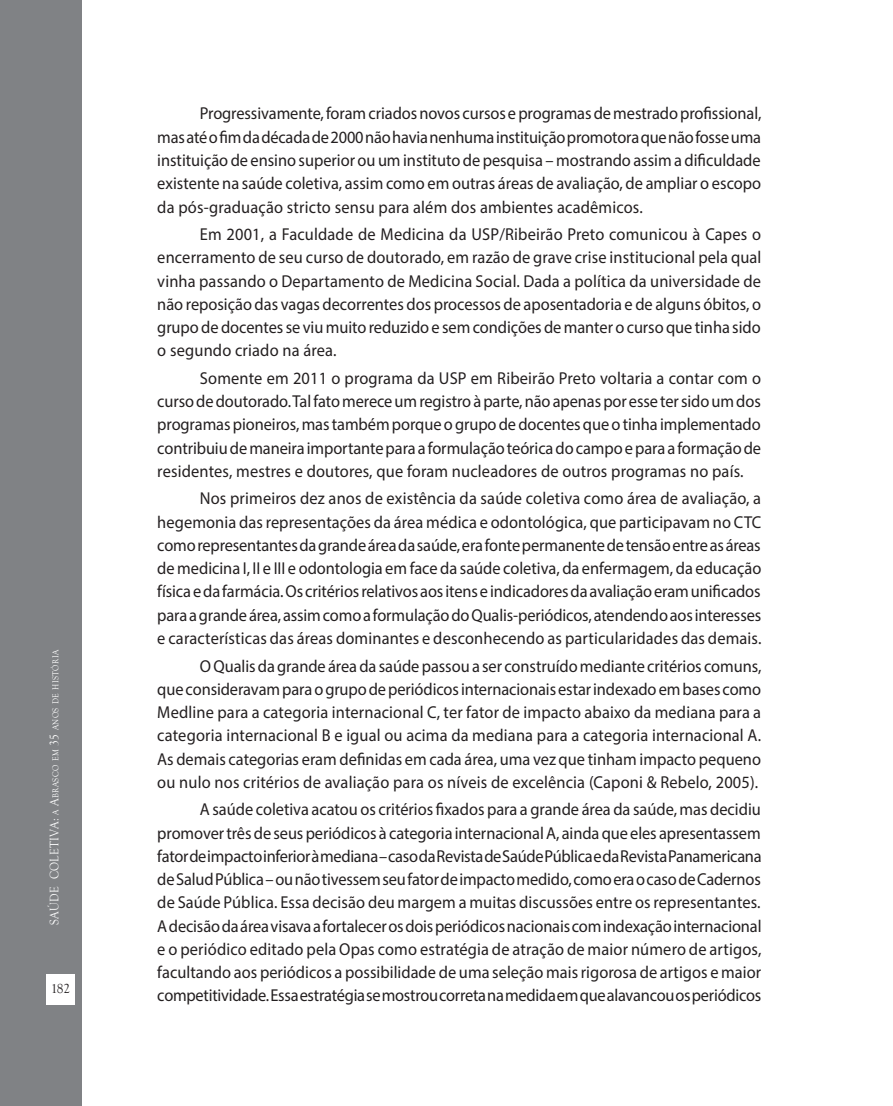
<style>
.page{position:relative;width:893px;height:1106px;background:#fff}
.page>*{position:absolute;margin:0;border:0;box-sizing:border-box;transform-origin:0 0}
.t1{font:17.25px/23.2px "Myriad Pro";letter-spacing:.01em;color:#231f20;text-align:justify;scale:.95 1}
.t2{font:13.5px "Goudy Old Style T";color:#231f20}
.t3{font:8.85px "Goudy Old Style T";letter-spacing:.04em;color:#fff;scale:.9 1}
.s1{font-size:12.75px}
</style>
<div class="page">
<div style="left:0;top:0;width:82px;height:1106px;background:#808285"></div>
<div style="left:46px;top:973px;width:29px;height:31px;background:#fff"></div>
<p class="t3" style="left:51px;top:925px;width:307px;rotate:-90deg"><span class="s1">SAÚDE COLETIVA:</span> a <span class="s1">A</span>brasco em <span class="s1">35</span> anos de história</p>
<p class="t2" style="left:51px;top:981px;width:21px">182</p>
<p class="t1" style="left:157px;top:102px;width:637px;text-indent:43px">Progressivamente, foram criados novos cursos e programas de mestrado profissional, mas até o fim da década de 2000 não havia nenhuma instituição promotora que não fosse uma instituição de ensino superior ou um instituto de pesquisa – mostrando assim a dificuldade existente na saúde coletiva, assim como em outras áreas de avaliação, de ampliar o escopo da pós-graduação stricto sensu para além dos ambientes acadêmicos.</p>
<p class="t1" style="left:157px;top:222px;width:637px;text-indent:43px">Em 2001, a Faculdade de Medicina da USP/Ribeirão Preto comunicou à Capes o encerramento de seu curso de doutorado, em razão de grave crise institucional pela qual vinha passando o Departamento de Medicina Social. Dada a política da universidade de não reposição das vagas decorrentes dos processos de aposentadoria e de alguns óbitos, o grupo de docentes se viu muito reduzido e sem condições de manter o curso que tinha sido o segundo criado na área.</p>
<p class="t1" style="left:157px;top:366px;width:637px;text-indent:43px">Somente em 2011 o programa da USP em Ribeirão Preto voltaria a contar com o curso de doutorado. Tal fato merece um registro à parte, não apenas por esse ter sido um dos programas pioneiros, mas também porque o grupo de docentes que o tinha implementado contribuiu de maneira importante para a formulação teórica do campo e para a formação de residentes, mestres e doutores, que foram nucleadores de outros programas no país.</p>
<p class="t1" style="left:157px;top:487px;width:637px;text-indent:43px">Nos primeiros dez anos de existência da saúde coletiva como área de avaliação, a hegemonia das representações da área médica e odontológica, que participavam no CTC como representantes da grande área da saúde, era fonte permanente de tensão entre as áreas de medicina I, II e III e odontologia em face da saúde coletiva, da enfermagem, da educação física e da farmácia. Os critérios relativos aos itens e indicadores da avaliação eram unificados para a grande área, assim como a formulação do Qualis-periódicos, atendendo aos interesses e características das áreas dominantes e desconhecendo as particularidades das demais.</p>
<p class="t1" style="left:157px;top:654px;width:637px;text-indent:43px">O Qualis da grande área da saúde passou a ser construído mediante critérios comuns, que consideravam para o grupo de periódicos internacionais estar indexado em bases como Medline para a categoria internacional C, ter fator de impacto abaixo da mediana para a categoria internacional B e igual ou acima da mediana para a categoria internacional A.<br>As demais categorias eram definidas em cada área, uma vez que tinham impacto pequeno ou nulo nos critérios de avaliação para os níveis de excelência (Caponi &amp; Rebelo, 2005).</p>
<p class="t1" style="left:157px;top:797px;width:638px;text-indent:43px">A saúde coletiva acatou os critérios fixados para a grande área da saúde, mas decidiu promover três de seus periódicos à categoria internacional A, ainda que eles apresentassem fator de impacto inferior à mediana – caso da Revista de Saúde Pública e da Revista Panamericana de Salud Pública – ou não tivessem seu fator de impacto medido, como era o caso de Cadernos de Saúde Pública. Essa decisão deu margem a muitas discussões entre os representantes.<br>A decisão da área visava a fortalecer os dois periódicos nacionais com indexação internacional e o periódico editado pela Opas como estratégia de atração de maior número de artigos, facultando aos periódicos a possibilidade de uma seleção mais rigorosa de artigos e maior competitividade. Essa estratégia se mostrou correta na medida em que alavancou os periódicos</p>
</div>
